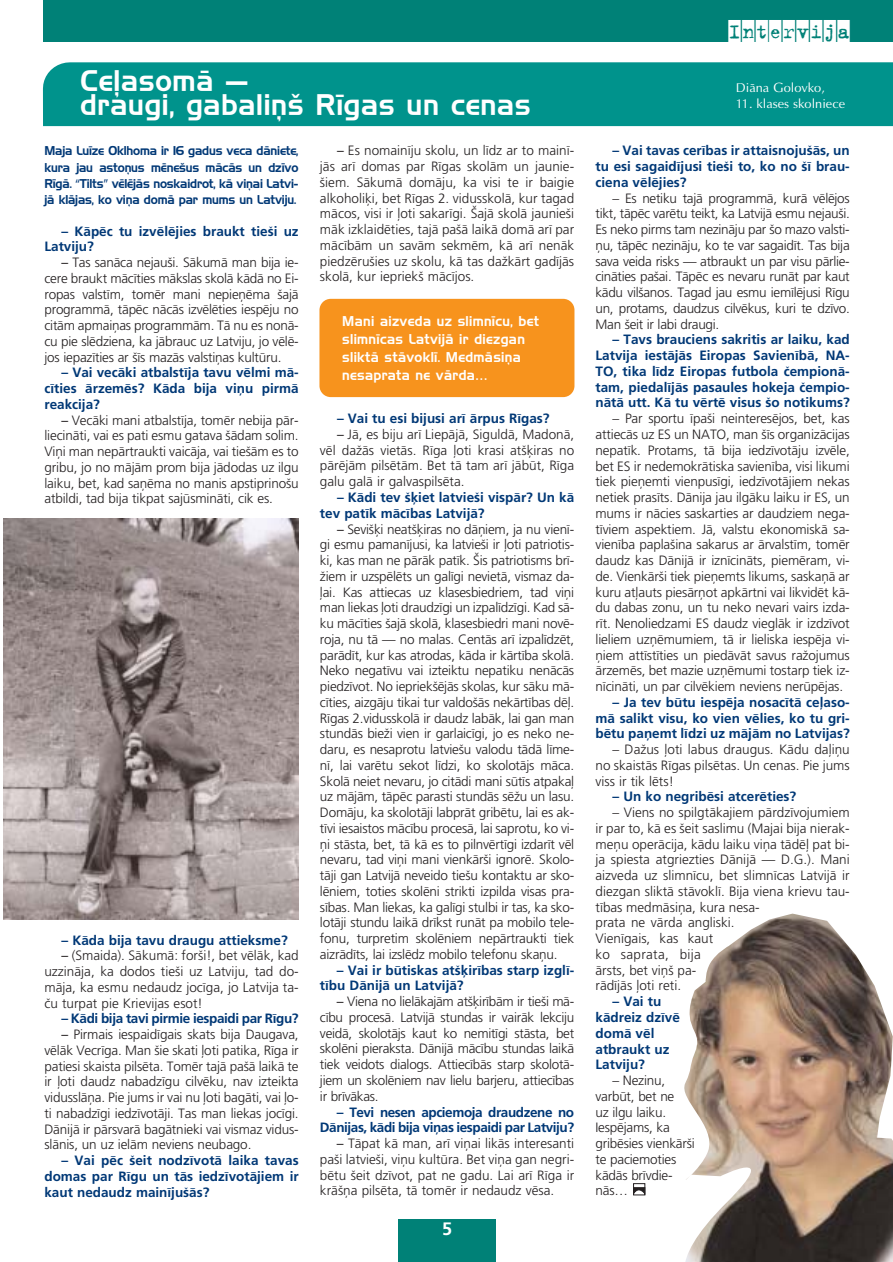
<style>
.page{position:relative;width:893px;height:1262px;background:#fff}
.page>*{position:absolute;margin:0;border:0;box-sizing:border-box;transform-origin:0 0}
.t1{font:31.5px/24px "Lat Handel Gothic";color:#fff;scale:.93 1}
.t2{font:22.5px "Trixie Lat Cameo";letter-spacing:.055em;color:#fff}
.t3{font:700 18px "Lat Frutiger";color:#fff}
.t4{font:15px/18px "Lat Handel Gothic";color:#fff;scale:.93 1}
.t5{font:300 13.5px/15.8px "Frutiger Lat";color:#231f20;text-align:justify}
.t6{font:700 13.5px/15.8px "Frutiger Lat";color:#003876;text-align:justify}
.t7{font:13.5px/16.2px "Lat Handel Gothic";letter-spacing:-.035em;color:#003876;text-align:justify;scale:.93 1}
.t8{font:700 13.5px/15.8px "Frutiger Lat";letter-spacing:-.03em;color:#003876;text-align:right}
.t9{font:13.5px "Lat Optima";color:#fff}
.s1{font-family:"Frutiger Lat Plain";font-weight:400}
</style>
<div class="page">
<svg style="left:633px;top:1183px;width:12px;height:12px"></svg>
<svg style="left:633px;top:1185px;width:12px;height:8px"></svg>
<div style="left:43px;top:0;width:849px;height:41px;background:#008177"></div>
<div style="left:43px;top:62px;width:849px;height:64px;background:#00938c"></div>
<img style="left:3px;top:519px;width:295px;height:401px">
<div style="left:398px;top:1219px;width:98px;height:42px;background:#008177"></div>
<div style="left:319px;top:299px;width:255px;height:98px;background:#f7931d;border-radius:11px"></div>
<img style="left:684px;top:913px;width:208px;height:348px">
<h1 class="t1" style="left:80px;top:70px;width:486px">Ce¬asomå —<br>draugi, gabaliñß Rîgas un cenas</h1>
<p class="t7" style="left:44px;top:143px;width:275px">Maja Luîze Oklhoma ir 16 gadus veca dåniete, kura jau astoñus méneßus måcås un dzîvo Rîgå. “Tilts” véléjås noskaidrot, kå viñai Latvi&shy;jå klåjas, ko viña domå par mums un Latviju.</p>
<p class="t6" style="left:44px;top:224px;width:256px;text-indent:17px">– Kåpéc tu izvéléjies braukt tießi uz<br>Latviju?</p>
<p class="t5" style="left:44px;top:255px;width:256px;text-indent:17px"><span class="s1">–</span> Tas sanåca nejaußi. Såkumå man bija ie&shy;cere braukt måcîties måkslas skolå kådå no Ei&shy;ropas valstîm, tomér mani nepieñéma ßajå programmå, tåpéc nåcås izvéléties iespéju no citåm apmaiñas programmåm. Tå nu es nonå&shy;cu pie slédziena, ka jåbrauc uz Latviju, jo vélé&shy;jos iepazîties ar ßîs mazås valstiñas kultüru.</p>
<p class="t6" style="left:44px;top:366px;width:256px;text-indent:17px">– Vai vecåki atbalstîja tavu vélmi må&shy;cîties årzemés? Kåda bija viñu pirmå reakcija?</p>
<p class="t5" style="left:44px;top:413px;width:256px;text-indent:17px"><span class="s1">–</span> Vecåki mani atbalstîja, tomér nebija pår&shy;liecinåti, vai es pati esmu gatava ßådam solim.<br>Viñi man nepårtraukti vaicåja, vai tießåm es to gribu, jo no måjåm prom bija jådodas uz ilgu laiku, bet, kad sañéma no manis apstiprinoßu atbildi, tad bija tikpat sajüsminåti, cik es.</p>
<p class="t6" style="left:61px;top:933px;width:228px">– Kåda bija tavu draugu attieksme?</p>
<p class="t5" style="left:44px;top:948px;width:256px;text-indent:17px"><span class="s1">–</span> (Smaida). Såkumå: forßi!, bet vélåk, kad uzzinåja, ka dodos tießi uz Latviju, tad do&shy;måja, ka esmu nedaudz jocîga, jo Latvija ta&shy;çu turpat pie Krievijas esot!</p>
<p class="t8" style="left:61px;top:1012px;width:239px">– Kådi bija tavi pirmie iespaidi par Rîgu?</p>
<p class="t5" style="left:44px;top:1027px;width:256px;text-indent:17px"><span class="s1">–</span> Pirmais iespaidîgais skats bija Daugava, vélåk Vecrîga. Man ßie skati ¬oti patika, Rîga ir patiesi skaista pilséta. Tomér tajå paßå laikå te ir ¬oti daudz nabadzîgu cilvéku, nav izteikta vidusslåña. Pie jums ir vai nu ¬oti bagåti, vai ¬o&shy;ti nabadzîgi iedzîvotåji. Tas man liekas jocîgi.<br>Dånijå ir pårsvarå bagåtnieki vai vismaz vidus&shy;slånis, un uz ielåm neviens neubago.</p>
<p class="t6" style="left:44px;top:1154px;width:256px;text-indent:17px">– Vai péc ßeit nodzîvotå laika tavas domas par Rîgu un tås iedzîvotåjiem ir kaut nedaudz mainîjußås?</p>
<p class="t5" style="left:320px;top:143px;width:256px;text-indent:17px"><span class="s1">–</span> Es nomainîju skolu, un lîdz ar to mainî&shy;jås arî domas par Rîgas skolåm un jaunie&shy;ßiem. Såkumå domåju, ka visi te ir baigie alkoholi˚i, bet Rîgas 2. vidusskolå, kur tagad måcos, visi ir ¬oti sakarîgi. Íajå skolå jaunießi måk izklaidéties, tajå paßå laikå domå arî par måcîbåm un savåm sekmém, kå arî nenåk piedzérußies uz skolu, kå tas daΩkårt gadîjås skolå, kur iepriekß måcîjos.</p>
<p class="t4" style="left:342px;top:313px;width:213px">Mani aizveda uz slimnîcu, bet slimnîcas Latvijå ir diezgan sliktå ståvoklî. Medmåsiña nesaprata ne vårda…</p>
<p class="t6" style="left:337px;top:412px;width:214px">– Vai tu esi bijusi arî årpus Rîgas?</p>
<p class="t5" style="left:320px;top:427px;width:256px;text-indent:17px"><span class="s1">–</span> Jå, es biju arî Liepåjå, Siguldå, Madonå, vél daΩås vietås. Rîga ¬oti krasi atß˚iras no påréjåm pilsétåm. Bet tå tam arî jåbüt, Rîga galu galå ir galvaspilséta.</p>
<p class="t6" style="left:320px;top:491px;width:256px;text-indent:17px">– Kådi tev ß˚iet latvießi vispår? Un kå tev patîk måcîbas Latvijå?</p>
<p class="t5" style="left:320px;top:521px;width:256px;text-indent:17px"><span class="s1">–</span> Seviß˚i neatß˚iras no dåñiem, ja nu vienî&shy;gi esmu pamanîjusi, ka latvießi ir ¬oti patriotis&shy;ki, kas man ne påråk patîk. Íis patriotisms brî-Ωiem ir uzspéléts un galîgi nevietå, vismaz da-¬ai. Kas attiecas uz klasesbiedriem, tad viñi man liekas ¬oti draudzîgi un izpalîdzîgi. Kad så&shy;ku måcîties ßajå skolå, klasesbiedri mani nové&shy;roja, nu tå — no malas. Centås arî izpalîdzét, parådît, kur kas atrodas, kåda ir kårtîba skolå.<br>Neko negatîvu vai izteiktu nepatiku nenåcås piedzîvot. No iepriekßéjås skolas, kur såku må&shy;cîties, aizgåju tikai tur valdoßås nekårtîbas dé¬.<br>Rîgas 2.vidusskolå ir daudz labåk, lai gan man stundås bieΩi vien ir garlaicîgi, jo es neko ne&shy;daru, es nesaprotu latvießu valodu tådå lîme&shy;nî, lai varétu sekot lîdzi, ko skolotåjs måca.<br>Skolå neiet nevaru, jo citådi mani sütîs atpaka¬ uz måjåm, tåpéc parasti stundås séΩu un lasu.<br>Domåju, ka skolotåji labpråt gribétu, lai es ak&shy;tîvi iesaistos måcîbu proceså, lai saprotu, ko vi&shy;ñi ståsta, bet, tå kå es to pilnvértîgi izdarît vél nevaru, tad viñi mani vienkårßi ignoré. Skolo&shy;tåji gan Latvijå neveido tießu kontaktu ar sko&shy;léniem, toties skoléni strikti izpilda visas pra&shy;sîbas. Man liekas, ka galîgi stulbi ir tas, ka sko&shy;lotåji stundu laikå drîkst runåt pa mobilo tele&shy;fonu, turpretim skoléniem nepårtraukti tiek aizrådîts, lai izslédz mobilo telefonu skañu.</p>
<p class="t6" style="left:320px;top:963px;width:256px;text-indent:17px">– Vai ir bütiskas atß˚irîbas starp izglî&shy;tîbu Dånijå un Latvijå?</p>
<p class="t5" style="left:320px;top:994px;width:256px;text-indent:17px"><span class="s1">–</span> Viena no lielåkajåm atß˚irîbåm ir tießi må&shy;cîbu proceså. Latvijå stundas ir vairåk lekciju veidå, skolotåjs kaut ko nemitîgi ståsta, bet skoléni pieraksta. Dånijå måcîbu stundas laikå tiek veidots dialogs. Attiecîbås starp skolotå&shy;jiem un skoléniem nav lielu barjeru, attiecîbas ir brîvåkas.</p>
<p class="t8" style="left:320px;top:1105px;width:256px">– Tevi nesen apciemoja draudzene no<br>Dånijas, kådi bija viñas iespaidi par Latviju?</p>
<p class="t5" style="left:320px;top:1136px;width:256px;text-indent:17px"><span class="s1">–</span> Tåpat kå man, arî viñai likås interesanti paßi latvießi, viñu kultüra. Bet viña gan negri&shy;bétu ßeit dzîvot, pat ne gadu. Lai arî Rîga ir kråßña pilséta, tå tomér ir nedaudz vésa.</p>
<h3 class="t3" style="left:442px;top:1222px;width:12px">5</h3>
<h2 class="t2" style="left:728px;top:20px;width:123px">INTERVIJA</h2>
<p class="t9" style="left:735px;top:82px;width:91px">Diåna Golovko,</p>
<p class="t9" style="left:735px;top:99px;width:111px">11. klases skolniece</p>
<p class="t6" style="left:595px;top:144px;width:256px;text-indent:17px">– Vai tavas cerîbas ir attaisnojußås, un tu esi sagaidîjusi tießi to, ko no ßî brau&shy;ciena véléjies?</p>
<p class="t5" style="left:595px;top:191px;width:256px;text-indent:17px">– Es netiku tajå programmå, kurå véléjos tikt, tåpéc varétu teikt, ka Latvijå esmu nejaußi.<br>Es neko pirms tam nezinåju par ßo mazo valsti&shy;ñu, tåpéc nezinåju, ko te var sagaidît. Tas bija sava veida risks — atbraukt un par visu pårlie&shy;cinåties paßai. Tåpéc es nevaru runåt par kaut kådu vilßanos. Tagad jau esmu iemîléjusi Rîgu un, protams, daudzus cilvékus, kuri te dzîvo.<br>Man ßeit ir labi draugi.</p>
<p class="t6" style="left:595px;top:333px;width:256px;text-indent:17px">– Tavs brauciens sakritis ar laiku, kad Latvija ieståjås Eiropas Savienîbå, NA-TO, tika lîdz Eiropas futbola çempionå&shy;tam, piedalîjås pasaules hokeja çempio&shy;nåtå utt. Kå tu vérté visus ßo notikums?</p>
<p class="t5" style="left:595px;top:411px;width:256px;text-indent:17px">– Par sportu îpaßi neintereséjos, bet, kas attiecås uz ES un NATO, man ßîs organizåcijas nepatîk. Protams, tå bija iedzîvotåju izvéle, bet ES ir nedemokråtiska savienîba, visi likumi tiek pieñemti vienpusîgi, iedzîvotåjiem nekas netiek prasîts. Dånija jau ilgåku laiku ir ES, un mums ir nåcies saskarties ar daudziem nega&shy;tîviem aspektiem. Jå, valstu ekonomiskå sa&shy;vienîba paplaßina sakarus ar årvalstîm, tomér daudz kas Dånijå ir iznîcinåts, pieméram, vi&shy;de. Vienkårßi tiek pieñemts likums, saskañå ar kuru at¬auts piesårñot apkårtni vai likvidét kå&shy;du dabas zonu, un tu neko nevari vairs izda&shy;rît. Nenoliedzami ES daudz vieglåk ir izdzîvot lieliem uzñémumiem, tå ir lieliska iespéja vi&shy;ñiem attîstîties un piedåvåt savus raΩojumus årzemés, bet mazie uzñémumi tostarp tiek iz&shy;nîcinåti, un par cilvékiem neviens nerüpéjas.</p>
<p class="t6" style="left:595px;top:695px;width:256px;text-indent:17px">– Ja tev bütu iespéja nosacîtå ce¬aso&shy;må salikt visu, ko vien vélies, ko tu gri&shy;bétu pañemt lîdzi uz måjåm no Latvijas?</p>
<p class="t5" style="left:595px;top:742px;width:256px;text-indent:17px">– DaΩus ¬oti labus draugus. Kådu da¬iñu no skaistås Rîgas pilsétas. Un cenas. Pie jums viss ir tik léts!</p>
<p class="t6" style="left:612px;top:790px;width:185px">– Un ko negribési atceréties?</p>
<p class="t5" style="left:595px;top:805px;width:256px;text-align:left;text-indent:17px">– Viens no spilgtåkajiem pårdzîvojumiem ir par to, kå es ßeit saslimu (Majai bija nierak&shy;meñu operåcija, kådu laiku viña tådé¬ pat bi&shy;ja spiesta atgriezties Dånijå — D.G.). Mani aizveda uz slimnîcu, bet slimnîcas Latvijå ir diezgan sliktå ståvoklî. Bija viena krievu tau&shy;tîbas medmåsiña, kura nesa-<br>prata ne vårda angliski.<br>Vienîgais, kas kaut<br>ko saprata, bija<br>årsts, bet viñß pa-<br>rådîjås ¬oti reti.</p>
<p class="t6" style="left:595px;top:995px;width:86px;text-align:left;text-indent:17px">– Vai tu kådreiz dzîvé domå vél atbraukt uz<br>Latviju?</p>
<p class="t5" style="left:595px;top:1073px;width:101px;text-align:left;text-indent:17px">– Nezinu, varbüt, bet ne<br>uz ilgu laiku.<br>Iespéjams, ka gribésies vienkårßi te paciemoties kådås brîvdie&shy;nås…</p>
</div>
